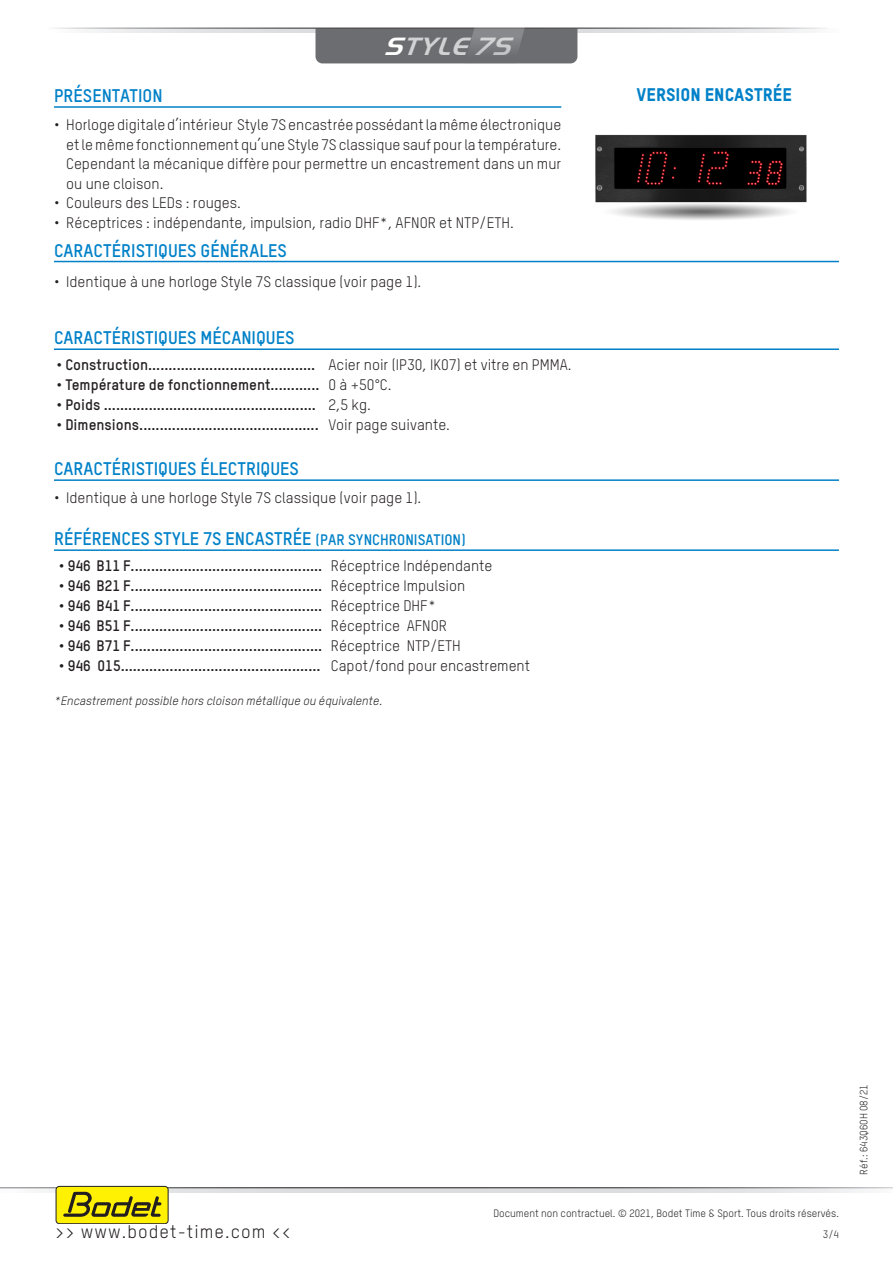
<style>
.page{position:relative;width:893px;height:1263px;background:#fff}
.page>*{position:absolute;margin:0;border:0;box-sizing:border-box;transform-origin:0 0}
.t1{font:italic 700 25.8px "Handel Got D";color:#d1d2d4}
.Titre{font:700 18px "TSTARPRO";color:#0081c8}
.t2{font:18px "TSTARPRO";letter-spacing:.06em;color:#231f20}
.t3{font:18px "TSTARPRO Headline";color:#0081c8}
.t4{font:15px/19.5px "TSTARPRO";color:#231f20;text-align:justify}
.t5{font:700 15px "TSTARPRO";color:#231f20}
.t6{font:italic 12px "TSTARPRO";color:#231f20}
.t7{font:10.5px/21px "TSTARPRO";color:#231f20;text-align:right}
.s1{color:#fff}
.s2{font-size:15px}
</style>
<div class="page">
<svg style="left:88px;top:29px;width:719px;height:4px;background:#e4e5e6"></svg>
<svg style="left:315px;top:27px;width:262px;height:36px;background:#707174"></svg>
<svg style="left:0;top:1188px;width:893px;height:4px;background:#d6d7d9"></svg>
<div style="left:56px;top:1186px;width:112px;height:38px;background:#fff101;border-radius:3px"></div>
<div style="left:56px;top:1186px;width:112px;height:38px;border:1px solid #231f20;border-radius:3px"></div>
<svg style="left:63px;top:1192px;width:98px;height:25px"></svg>
<hr style="left:54px;top:261px;width:785px;height:1px;background:#0081c8">
<hr style="left:54px;top:348px;width:785px;height:2px;background:#0081c8">
<hr style="left:54px;top:479px;width:785px;height:2px;background:#0081c8">
<hr style="left:54px;top:549px;width:785px;height:2px;background:#0081c8">
<hr style="left:54px;top:106px;width:507px;height:2px;background:#0081c8">
<img style="left:570px;top:134px;width:258px;height:129px">
<h1 class="t1" style="left:384px;top:30px;width:139px"><span class="s1">S</span>TYLE7S</h1>
<p class="Titre" style="left:54px;top:84px;width:110px">PRÉSENTATION</p>
<p class="t4" style="left:66px;top:115px;width:497px;text-indent:-12px">• Horloge digitale d’intérieur Style 7S encastrée possédant la même électronique et le même fonctionnement qu’une Style 7S classique sauf pour la température.<br>Cependant la mécanique diffère pour permettre un encastrement dans un mur ou une cloison.</p>
<p class="t4" style="left:54px;top:193px;width:189px">• Couleurs des LEDs : rouges.</p>
<p class="t4" style="left:54px;top:212px;width:461px">• Réceptrices : indépendante, impulsion, radio DHF*, AFNOR et NTP/ETH.</p>
<p class="Titre" style="left:54px;top:239px;width:234px">CARACTÉRISTIQUES GÉNÉRALES</p>
<p class="t4" style="left:54px;top:271px;width:369px">• Identique à une horloge Style 7S classique (voir page 1).</p>
<p class="Titre" style="left:54px;top:326px;width:242px">CARACTÉRISTIQUES MÉCANIQUES</p>
<p class="t5" style="left:56px;top:355px;width:261px">• Construction.........................................</p>
<p class="t4" style="left:328px;top:355px;width:245px">Acier noir (IP30, IK07) et vitre en PMMA.</p>
<p class="t5" style="left:56px;top:375px;width:265px">• Température de fonctionnement............</p>
<p class="t4" style="left:328px;top:375px;width:65px">0 à +50°C.</p>
<p class="t5" style="left:56px;top:395px;width:261px">• Poids ....................................................</p>
<p class="t4" style="left:328px;top:395px;width:44px">2,5 kg.</p>
<p class="t5" style="left:56px;top:415px;width:264px">• Dimensions............................................</p>
<p class="t4" style="left:328px;top:415px;width:123px">Voir page suivante.</p>
<p class="Titre" style="left:54px;top:457px;width:246px">CARACTÉRISTIQUES ÉLECTRIQUES</p>
<p class="t4" style="left:54px;top:488px;width:369px">• Identique à une horloge Style 7S classique (voir page 1).</p>
<p class="Titre" style="left:54px;top:527px;width:413px">RÉFÉRENCES STYLE 7S ENCASTRÉE <span class="s2">(PAR SYNCHRONISATION)</span></p>
<p class="t5" style="left:59px;top:556px;width:265px">• 946 B11 F...............................................</p>
<p class="t4" style="left:331px;top:555px;width:163px">Réceptrice Indépendante</p>
<p class="t5" style="left:59px;top:576px;width:265px">• 946 B21 F...............................................</p>
<p class="t4" style="left:331px;top:575px;width:136px">Réceptrice Impulsion</p>
<p class="t5" style="left:59px;top:596px;width:265px">• 946 B41 F...............................................</p>
<p class="t4" style="left:331px;top:596px;width:107px">Réceptrice DHF*</p>
<p class="t5" style="left:59px;top:616px;width:265px">• 946 B51 F...............................................</p>
<p class="t4" style="left:331px;top:616px;width:118px">Réceptrice AFNOR</p>
<p class="t5" style="left:59px;top:636px;width:265px">• 946 B71 F...............................................</p>
<p class="t4" style="left:331px;top:636px;width:132px">Réceptrice NTP/ETH</p>
<p class="t5" style="left:59px;top:656px;width:263px">• 946 015.................................................</p>
<p class="t4" style="left:331px;top:656px;width:201px">Capot/fond pour encastrement</p>
<p class="t6" style="left:54px;top:693px;width:330px">*Encastrement possible hors cloison métallique ou équivalente.</p>
<p class="t3" style="left:637px;top:83px;width:157px">VERSION ENCASTRÉE</p>
<p class="t2" style="left:55px;top:1220px;width:237px">&gt;&gt; www.bodet-time.com &lt;&lt;</p>
<p class="t7" style="left:493px;top:1203px;width:347px">Document non contractuel. © 2021, Bodet Time &amp; Sport. Tous droits réservés.<br>3/4</p>
<p class="t7" style="left:853px;top:1174px;width:92px;rotate:-90deg">Réf.: 643Q60H 08/21</p>
</div>
